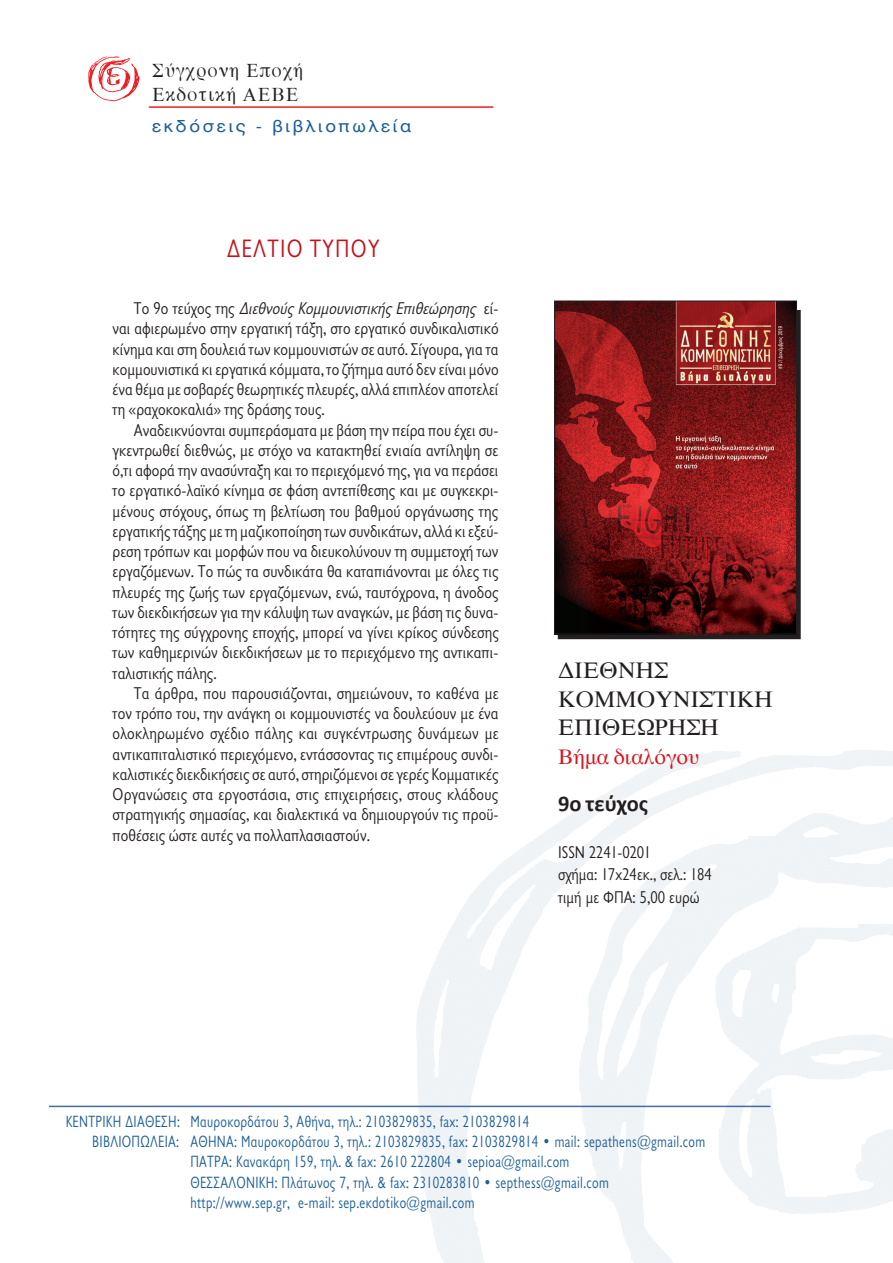
<style>
.page{position:relative;width:893px;height:1263px;background:#fff}
.page>*{position:absolute;margin:0;border:0;box-sizing:border-box;transform-origin:0 0}
.t1{font:25.5px "CF Jeckyl Sem Con";letter-spacing:.05em;color:#c4121a}
.Σώμα_κειμένου{font:22.5px "Times";color:#231f20}
.Σώμα_κειμένου-2{font:700 22.5px "Calibri";color:#231f20}
.Σώμα_κειμένου-3{font:21px "Times";color:#d7171f}
.t2{font:19.5px "Gr Times";letter-spacing:.06em;color:#231f20;scale:.96 1}
.Paragraph_Style_1{font:17.25px/20.2px "CF Jeckyl SCOS Mono";color:#231f20;text-align:justify}
.t3{font:16.5px "CF Jeckyl SCOS Mono";letter-spacing:.02em;color:#1c5e98;scale:.9 1}
.t4{font:16.5px "UB Helvetica";letter-spacing:.15em;color:#1c5e98;scale:1.1 1}
.s1{font-style:italic}
</style>
<div class="page">
<img style="left:85px;top:51px;width:57px;height:57px;border-radius:29px">
<img style="left:556px;top:303px;width:239px;height:329px">
<div style="left:554px;top:301px;width:243px;height:333px;border:1px solid #231f20"></div>
<hr style="left:49px;top:1106px;width:721px;height:1px;background:#416da2">
<hr style="left:149px;top:106px;width:344px;height:2px;background:#ee1d23">
<p class="t2" style="left:152px;top:60px;width:159px">Σύγχρονη Eποχή</p>
<p class="t2" style="left:152px;top:84px;width:154px">Eκδοτική AEBE</p>
<p class="t4" style="left:152px;top:116px;width:237px">εκδόσεις - βιβλιοπωλεία</p>
<p class="t1" style="left:227px;top:234px;width:154px">ΔΕΛΤΙΟ ΤΥΠΟΥ</p>
<p class="Paragraph_Style_1" style="left:113px;top:298px;width:387px;text-indent:21px">Τ ο 9 ο τ ε ύ χ ο ς τ η ς <span class="s1">ΔιεθνούςΚομμουνιστικήςΕπιθεώρησης</span> ε ί - ναι αφιερωμένο στην εργατική τάξη, στο εργατικό συνδικαλιστικό κίνημα και στη δουλειά των κομμουνιστών σε αυτό. Σίγουρα, για τα κομμουνιστικά κι εργατικά κόμματα, το ζήτημα αυτό δεν είναι μόνο ένα θέμα με σοβαρές θεωρητικές πλευρές, αλλά επιπλέον αποτελεί τη «ραχοκοκαλιά» της δράσης τους.</p>
<p class="Paragraph_Style_1" style="left:113px;top:420px;width:388px;text-indent:21px">Αναδεικνύονται συμπεράσματα με βάση την πείρα που έχει συ&shy;γκεντρωθεί διεθνώς, με στόχο να κατακτηθεί ενιαία αντίληψη σε ό,τι αφορά την ανασύνταξη και το περιεχόμενό της, για να περάσει το εργατικό-λαϊκό κίνημα σε φάση αντεπίθεσης και με συγκεκρι&shy;μένους στόχους, όπως τη βελτίωση του βαθμού οργάνωσης της εργατικής τάξης με τη μαζικοποίηση των συνδικάτων, αλλά κι εξεύ&shy;ρεση τρόπων και μορφών που να διευκολύνουν τη συμμετοχή των εργαζόμενων. Το πώς τα συνδικάτα θα καταπιάνονται με όλες τις πλευρές της ζωής των εργαζόμενων, ενώ, ταυτόχρονα, η άνοδος των διεκδικήσεων για την κάλυψη των αναγκών, με βάση τις δυνα&shy;τότητες της σύγχρονης εποχής, μπορεί να γίνει κρίκος σύνδεσης των καθημερινών διεκδικήσεων με το περιεχόμενο της αντικαπι&shy;ταλιστικής πάλης.</p>
<p class="Paragraph_Style_1" style="left:113px;top:683px;width:388px;text-indent:21px">Τα άρθρα, που παρουσιάζονται, σημειώνουν, το καθένα με τον τρόπο του, την ανάγκη οι κομμουνιστές να δουλεύουν με ένα ολοκληρωμένο σχέδιο πάλης και συγκέντρωσης δυνάμεων με αντικαπιταλιστικό περιεχόμενο, εντάσσοντας τις επιμέρους συνδι&shy;καλιστικές διεκδικήσεις σε αυτό, στηριζόμενοι σε γερές Κομματικές Οργανώσεις στα εργοστάσια, στις επιχειρήσεις, στους κλάδους στρατηγικής σημασίας, και διαλεκτικά να δημιουργούν τις προϋ&shy;ποθέσεις ώστε αυτές να πολλαπλασιαστούν.</p>
<p class="Σώμα_κειμένου" style="left:558px;top:649px;width:111px">ΔΙΕΘΝΗΣ</p>
<p class="Σώμα_κειμένου" style="left:558px;top:678px;width:216px">ΚΟΜΜΟΥΝΙΣΤΙΚΗ</p>
<p class="Σώμα_κειμένου" style="left:558px;top:706px;width:162px">ΕΠΙΘΕΩΡΗΣΗ</p>
<p class="Σώμα_κειμένου-3" style="left:558px;top:737px;width:143px">Βήμα διαλόγου</p>
<p class="Σώμα_κειμένου-2" style="left:558px;top:789px;width:92px">9o τεύχος</p>
<p class="Paragraph_Style_1" style="left:558px;top:842px;width:95px">ISSN 2241-0201</p>
<p class="Paragraph_Style_1" style="left:558px;top:864px;width:155px">σχήμα: 17x24εκ., σελ.: 184</p>
<p class="Paragraph_Style_1" style="left:558px;top:887px;width:143px">τιμή με ΦΠΑ: 5,00 ευρώ</p>
<p class="t3" style="left:66px;top:1112px;width:516px">ΚΕΝΤΡΙΚΗ ΔΙΑΘΕΣΗ: Μαυροκορδάτου 3, Αθήνα, τηλ.: 2103829835, fax: 2103829814</p>
<p class="t3" style="left:92px;top:1132px;width:683px">ΒΙΒΛΙΟΠΩΛΕΙΑ: ΑΘΗΝΑ: Μαυροκορδάτου 3, τηλ.: 2103829835, fax: 2103829814 • mail: sepathens@gmail.com</p>
<p class="t3" style="left:190px;top:1153px;width:423px">ΠΑΤΡΑ: Κανακάρη 159, τηλ. &amp; fax: 2610 222804 • sepioa@gmail.com</p>
<p class="t3" style="left:190px;top:1173px;width:467px">ΘΕΣΣΑΛΟΝΙΚΗ: Πλάτωνος 7, τηλ. &amp; fax: 2310283810 • septhess@gmail.com</p>
<p class="t3" style="left:190px;top:1193px;width:317px">http://www.sep.gr, e-mail: sep.eκdotiko@gmail.com</p>
</div>
